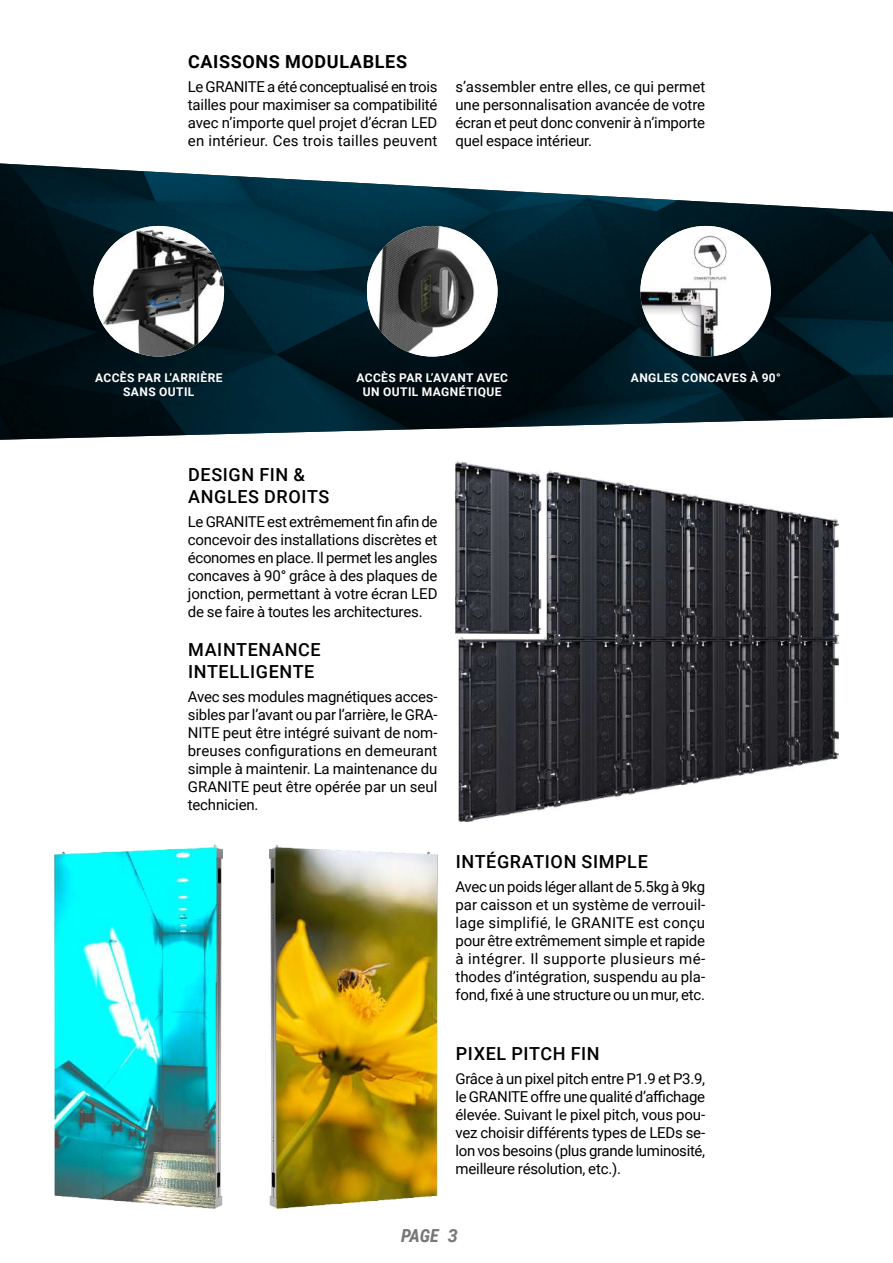
<style>
.page{position:relative;width:893px;height:1263px;background:#fff}
.page>*{position:absolute;margin:0;border:0;box-sizing:border-box;transform-origin:0 0}
.t1{font:500 18px/21.6px "Roboto";letter-spacing:.035em;color:#000}
.t2{font:700 18px "Roboto";letter-spacing:.035em;color:#000}
.t3{font:italic 700 18px "Roboto Condensed";color:#767778}
.t4{font:15px/18px "Roboto";letter-spacing:-.01em;color:#000;text-align:justify}
.t5{font:700 12px/14.4px "Roboto";letter-spacing:.035em;color:#fff;text-align:center}
.s1{font-family:"Roboto";color:#787677}
</style>
<div class="page">
<img style="left:0;top:163px;width:893px;height:277px">
<img style="left:93px;top:226px;width:131px;height:131px;border-radius:65px">
<div style="left:640px;top:226px;width:131px;height:131px;background:#fff;border-radius:50%"></div>
<img style="left:640px;top:226px;width:108px;height:131px">
<img style="left:367px;top:226px;width:131px;height:131px;border-radius:65px">
<img style="left:269px;top:844px;width:168px;height:364px">
<img style="left:54px;top:844px;width:168px;height:364px">
<img style="left:455px;top:461px;width:384px;height:361px">
<p class="t2" style="left:188px;top:48px;width:220px">CAISSONS MODULABLES</p>
<p class="t4" style="left:188px;top:77px;width:251px">Le GRANITE a été conceptualisé en trois tailles pour maximiser sa compatibilité avec n’importe quel projet d’écran LED en intérieur. Ces trois tailles peuvent</p>
<p class="t4" style="left:455px;top:77px;width:251px">s’assembler entre elles, ce qui permet une personnalisation avancée de votre écran et peut donc convenir à n’importe quel espace intérieur.</p>
<p class="t5" style="left:95px;top:370px;width:129px">ACCÈS PAR L’ARRIÈRE<br>SANS OUTIL</p>
<p class="t5" style="left:356px;top:370px;width:153px">ACCÈS PAR L’AVANT AVEC<br>UN OUTIL MAGNÉTIQUE</p>
<p class="t5" style="left:631px;top:370px;width:151px">ANGLES CONCAVES À 90°</p>
<p class="t1" style="left:188px;top:464px;width:143px">DESIGN FIN &amp;<br>ANGLES DROITS</p>
<p class="t4" style="left:188px;top:512px;width:251px">Le GRANITE est extrêmement fin afin de concevoir des installations discrètes et économes en place. Il permet les angles concaves à 90° grâce à des plaques de jonction, permettant à votre écran LED de se faire à toutes les architectures.</p>
<p class="t1" style="left:188px;top:639px;width:134px">MAINTENANCE<br>INTELLIGENTE</p>
<p class="t4" style="left:188px;top:687px;width:251px">Avec ses modules magnétiques acces&shy;sibles par l’avant ou par l’arrière, le GRA-NITE peut être intégré suivant de nom&shy;breuses configurations en demeurant simple à maintenir. La maintenance du GRANITE peut être opérée par un seul technicien.</p>
<p class="t1" style="left:456px;top:850px;width:194px">INTÉGRATION SIMPLE</p>
<p class="t4" style="left:455px;top:877px;width:251px">Avec un poids léger allant de 5.5kg à 9kg par caisson et un système de verrouil&shy;lage simplifié, le GRANITE est conçu pour être extrêmement simple et rapide à intégrer. Il supporte plusieurs mé&shy;thodes d’intégration, suspendu au pla&shy;fond, fixé à une structure ou un mur, etc.</p>
<p class="t1" style="left:456px;top:1042px;width:145px">PIXEL PITCH FIN</p>
<p class="t4" style="left:455px;top:1069px;width:251px">Grâce à un pixel pitch entre P1.9 et P3.9, le GRANITE offre une qualité d’affichage élevée. Suivant le pixel pitch, vous pou&shy;vez choisir différents types de LEDs se&shy;lon vos besoins (plus grande luminosité, meilleure résolution, etc.).</p>
<p class="t3" style="left:401px;top:1223px;width:58px">PAGE <span class="s1">3</span></p>
</div>
